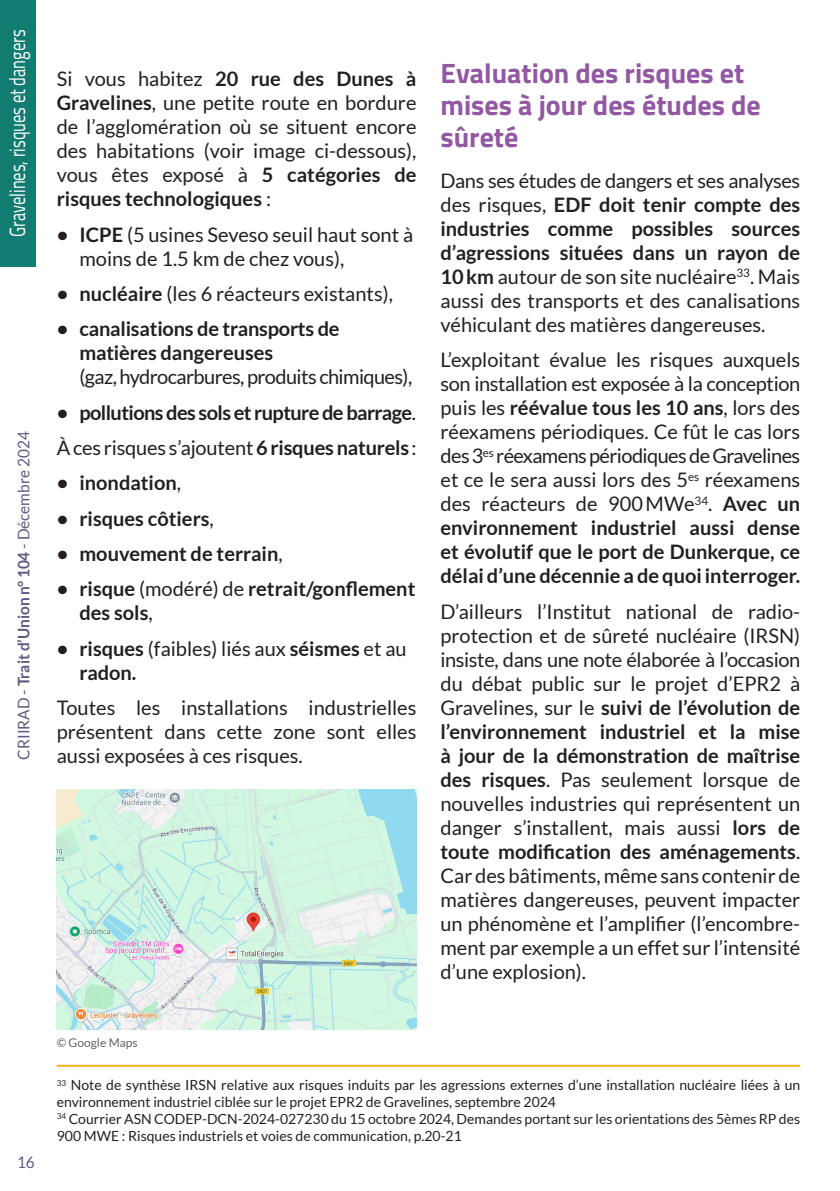
<style>
.page{position:relative;width:840px;height:1191px;background:#fff}
.page>*{position:absolute;margin:0;border:0;box-sizing:border-box;transform-origin:0 0}
.Titre_1_violet{font:700 28px/32px "Titillium Web";color:#9258a4}
.Titre_onglet{font:22px "Titillium Web";color:#fff;scale:.75 1}
.Texte_standard{font:20px/24px "Lato";color:#231f20;text-align:justify}
.t1{font:700 20px/24px "Lato";color:#231f20}
.t2{font:700 20px "Lato";letter-spacing:-.03em;color:#231f20}
.t3{font:16px "Lato";color:#5b5c83;scale:.96 1}
.Notes_bas_de_page{font:14px/16.8px "Lato";color:#231f20}
.Légendes{font:12px "Lato";color:#636366}
.s1{font-weight:700}
.s2{font-weight:400}
</style>
<div class="page">
<div style="left:0;top:0;width:35px;height:266px;background:#137c72"></div>
<hr style="left:57px;top:1064px;width:742px;height:2px;background:#f3b219">
<img style="left:57px;top:789px;width:359px;height:240px">
<p class="Titre_onglet" style="left:1px;top:237px;width:278px;rotate:-90deg">Gravelines, risques et dangers</p>
<p class="t3" style="left:15px;top:759px;width:343px;rotate:-90deg">CRIIRAD - <span class="s1">Trait d’Union n°104</span> - Décembre 2024</p>
<p class="t3" style="left:17px;top:1153px;width:20px">16</p>
<p class="Texte_standard" style="left:57px;top:67px;width:361px">Si vous habitez <span class="s1">20 rue des Dunes à Gravelines</span>, une petite route en bordure de l’agglomération où se situent encore des habitations (voir image ci-dessous), vous êtes exposé à <span class="s1">5 catégories de risques technologiques</span> :</p>
<p class="Texte_standard" style="left:79px;top:222px;width:335px;text-indent:-23px"><span class="s1">• ICPE</span> (5 usines Seveso seuil haut sont à moins de 1.5 km de chez vous),</p>
<p class="Texte_standard" style="left:57px;top:281px;width:337px"><span class="s1">• nucléaire</span> (les 6 réacteurs existants),</p>
<p class="t1" style="left:79px;top:317px;width:334px;text-indent:-23px">• canalisations de transports de matières dangereuses<br><span class="s2">(gaz, hydrocarbures, produits chimiques),</span></p>
<p class="t2" style="left:57px;top:401px;width:360px">• pollutions des sols et rupture de barrage<span class="s2">.</span></p>
<p class="Texte_standard" style="left:57px;top:435px;width:361px">À ces risques s’ajoutent <span class="s1">6 risques naturels</span>:</p>
<p class="t1" style="left:57px;top:471px;width:126px">• inondation<span class="s2">,</span></p>
<p class="t1" style="left:57px;top:506px;width:158px">• risques côtiers<span class="s2">,</span></p>
<p class="t1" style="left:57px;top:541px;width:227px">• mouvement de terrain<span class="s2">,</span></p>
<p class="t1" style="left:79px;top:577px;width:337px;text-indent:-23px">• risque <span class="s2">(modéré) de</span> retrait/gonflement des sols<span class="s2">,</span></p>
<p class="t1" style="left:79px;top:636px;width:328px;text-indent:-23px">• risques <span class="s2">(faibles) liés aux</span> séismes <span class="s2">et au </span>radon.</p>
<p class="Texte_standard" style="left:57px;top:695px;width:361px">Toutes les installations industrielles présentent dans cette zone sont elles aussi exposées à ces risques.</p>
<p class="Légendes" style="left:57px;top:1035px;width:82px">© Google Maps</p>
<p class="Titre_1_violet" style="left:440px;top:56px;width:321px">Evaluation des risques et mises à jour des études de sûreté</p>
<p class="Texte_standard" style="left:440px;top:168px;width:361px">Dans ses études de dangers et ses analyses des risques, <span class="s1">EDF doit tenir compte des industries comme possibles sources d’agressions situées dans un rayon de 10km</span> autour de son site nucléaire<sup>33</sup>. Mais aussi des transports et des canalisations véhiculant des matières dangereuses.</p>
<p class="Texte_standard" style="left:440px;top:348px;width:361px">L’exploitant évalue les risques auxquels son installation est exposée à la conception puis les <span class="s1">réévalue tous les 10 ans</span>, lors des réexamens périodiques. Ce fût le cas lors des 3<sup>es</sup> réexamens périodiques de Gravelines et ce le sera aussi lors des 5<sup>es</sup> réexamens des réacteurs de 900MWe<sup>34</sup>. <span class="s1">Avec un environnement industriel aussi dense et évolutif que le port de Dunkerque, ce délai d’une décennie a de quoi interroger.</span></p>
<p class="Texte_standard" style="left:440px;top:599px;width:361px">D’ailleurs l’Institut national de radio&shy;protection et de sûreté nucléaire (IRSN) insiste, dans une note élaborée à l’occasion du débat public sur le projet d’EPR2 à Gravelines, sur le <span class="s1">suivi de l’évolution de l’environnement industriel et la mise à jour de la démonstration de maîtrise des risques</span>. Pas seulement lorsque de nouvelles industries qui représentent un danger s’installent, mais aussi <span class="s1">lors de toute modification des aménagements</span>.<br>Car des bâtiments, même sans contenir de matières dangereuses, peuvent impacter un phénomène et l’amplifier (l’encombre&shy;ment par exemple a un effet sur l’intensité d’une explosion).</p>
<p class="Notes_bas_de_page" style="left:57px;top:1076px;width:744px"><sup>33</sup> Note de synthèse IRSN relative aux risques induits par les agressions externes d’une installation nucléaire liées à un environnement industriel ciblée sur le projet EPR2 de Gravelines, septembre 2024</p>
<p class="Notes_bas_de_page" style="left:57px;top:1110px;width:744px"><sup>34</sup> Courrier ASN CODEP-DCN-2024-027230 du 15 octobre 2024, Demandes portant sur les orientations des 5èmes RP des<br>900 MWE : Risques industriels et voies de communication, p.20-21</p>
</div>
